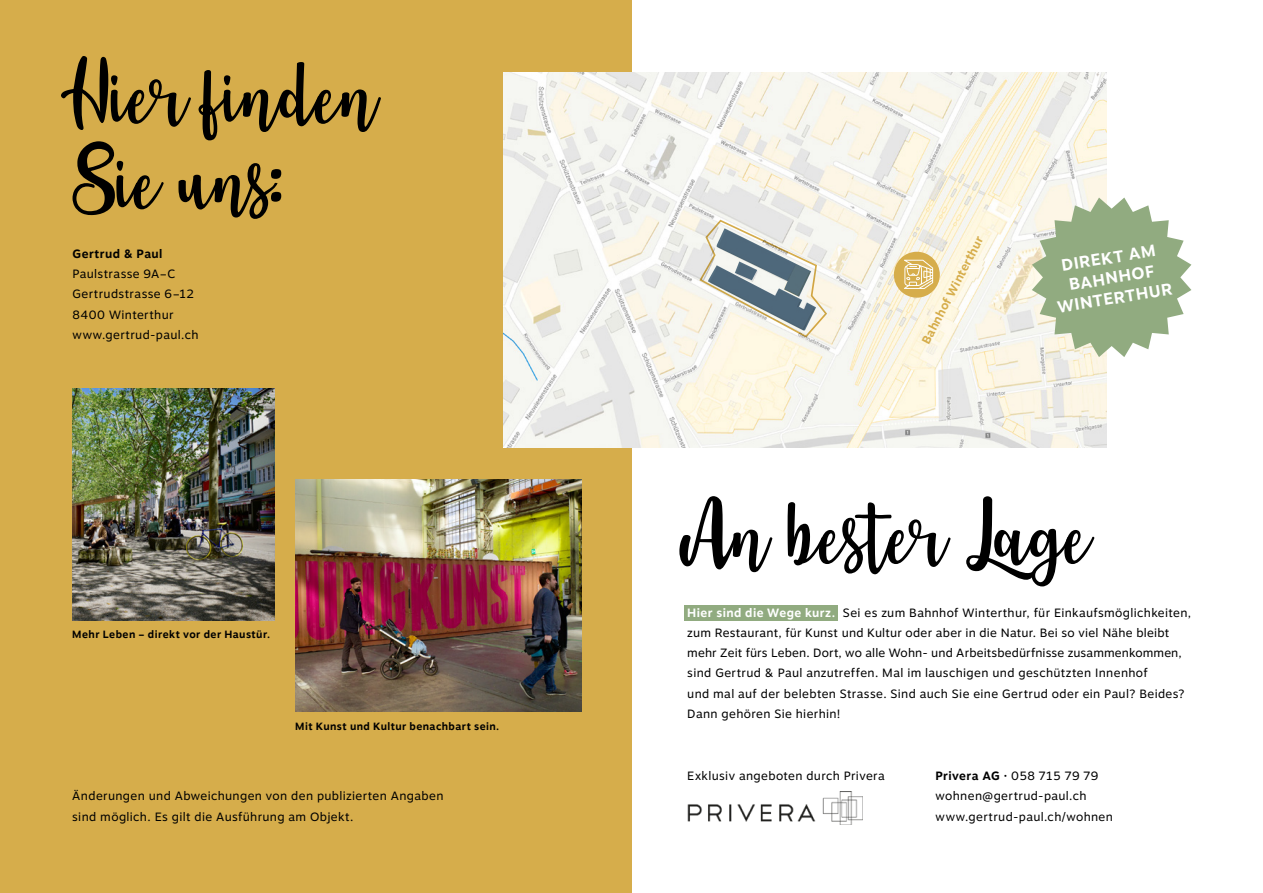
<style>
.page{position:relative;width:1263px;height:893px;background:#fff}
.page>*{position:absolute;margin:0;border:0;box-sizing:border-box;transform-origin:0 0}
.t1{font:80.7px "Langrish Script";letter-spacing:.005em;color:#000}
.t2{font:700 16.5px/20.2px "Motiva Sans";color:#fff;text-align:center}
.t3{font:12px/20.2px "Motiva Sans";letter-spacing:.03em;color:#000}
.t4{font:700 12px "Motiva Sans";color:#d6ad4b}
.t5{font:700 12px "Motiva Sans";letter-spacing:.04em;color:#000}
.t6{font:700 10.5px "Motiva Sans";letter-spacing:.045em;color:#000}
.s1{font-weight:700;color:#fff}
.s2{font-weight:700}
</style>
<div class="page">
<div style="left:0;top:0;width:631px;height:893px;background:#d6ad4b"></div>
<div style="left:685px;top:605px;width:153px;height:16px;background:#91ab80"></div>
<img style="left:295px;top:480px;width:287px;height:232px">
<img style="left:73px;top:389px;width:201px;height:232px">
<img style="left:504px;top:72px;width:602px;height:375px">
<svg style="left:698px;top:219px;width:130px;height:120px"></svg>
<svg style="left:1032px;top:198px;width:159px;height:159px"></svg>
<div style="left:894px;top:252px;width:46px;height:46px;background:#d6ad4b;border-radius:50%"></div>
<svg style="left:904px;top:260px;width:29px;height:29px"></svg>
<img style="left:687px;top:791px;width:175px;height:34px">
<p class="t1" style="left:73px;top:37px;width:307px">Hier finden</p>
<p class="t1" style="left:73px;top:122px;width:212px">Sie uns:</p>
<p class="t5" style="left:73px;top:245px;width:91px">Gertrud &amp; Paul</p>
<p class="t3" style="left:73px;top:264px;width:104px">Paulstrasse 9A–C</p>
<p class="t3" style="left:73px;top:284px;width:123px">Gertrudstrasse 6–12</p>
<p class="t3" style="left:73px;top:304px;width:102px">8400 Winterthur</p>
<p class="t3" style="left:73px;top:324px;width:127px">www.gertrud-paul.ch</p>
<p class="t6" style="left:72px;top:626px;width:199px">Mehr Leben – direkt vor der Haustür.</p>
<p class="t6" style="left:295px;top:719px;width:206px">Mit Kunst und Kultur benachbart sein.</p>
<p class="t3" style="left:72px;top:786px;width:373px">Änderungen und Abweichungen von den publizierten Angaben sind möglich. Es gilt die Ausführung am Objekt.</p>
<p class="t4" style="left:917px;top:339px;width:121px;rotate:-62deg">Bahnhof Winterthur</p>
<p class="t2" style="left:1050px;top:256px;width:117px;rotate:-9deg">DIREKT AM<br>BAHNHOF<br>WINTERTHUR</p>
<p class="t1" style="left:682px;top:477px;width:411px">An bester Lage</p>
<p class="t3" style="left:687px;top:602px;width:505px"><span class="s1">Hier sind die Wege kurz.</span> Sei es zum Bahnhof Winterthur, für Einkaufsmöglichkeiten, zum Restaurant, für Kunst und Kultur oder aber in die Natur. Bei so viel Nähe bleibt mehr Zeit fürs Leben. Dort, wo alle Wohn- und Arbeitsbedürfnisse zusammenkommen, sind Gertrud &amp; Paul anzutreffen. Mal im lauschigen und geschützten Innenhof<br>und mal auf der belebten Strasse. Sind auch Sie eine Gertrud oder ein Paul? Beides?<br>Dann gehören Sie hierhin!</p>
<p class="t3" style="left:687px;top:766px;width:199px">Exklusiv angeboten durch Privera</p>
<p class="t3" style="left:935px;top:765px;width:164px"><span class="s2">Privera AG</span> · 058 715 79 79 wohnen@gertrud-paul.ch</p>
<p class="t3" style="left:935px;top:806px;width:179px">www.gertrud-paul.ch/wohnen</p>
</div>
